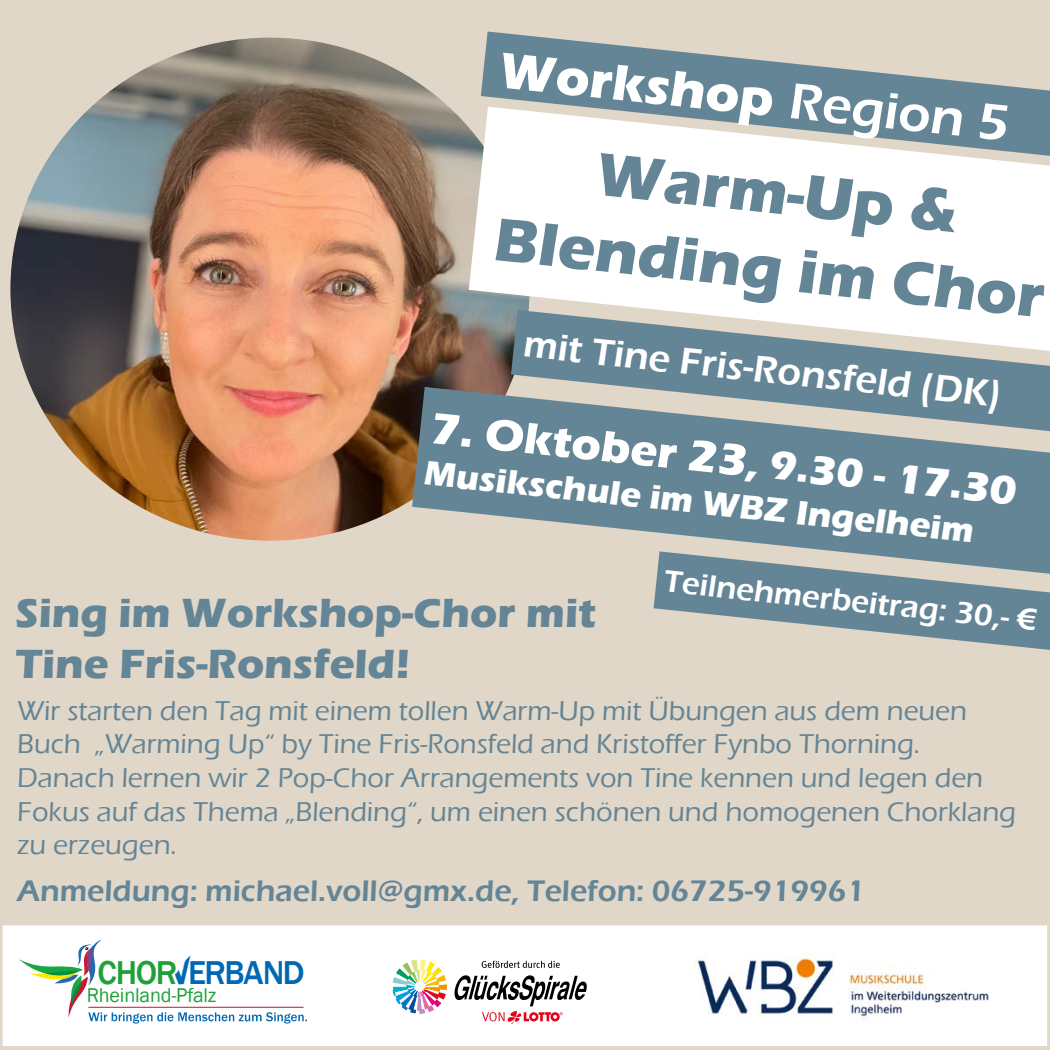
<style>
.page{position:relative;width:1050px;height:1050px;background:#fff}
.page>*{position:absolute;margin:0;border:0;box-sizing:border-box;transform-origin:0 0}
.t1{font:700 63px/75.6px "Eras ITC";color:#648596;text-align:center}
.t2{font:700 52.5px "Eras ITC";color:#fff}
.t3{font:700 45.5px "Eras ITC";color:#fff}
.t4{font:700 42px/50.4px "Eras ITC";color:#648596}
.t5{font:600 38.5px "Eras ITC";color:#fff}
.t6{font:700 35px "Eras ITC";color:#fff}
.t7{font:500 34.04px "Franklin Gothic";letter-spacing:-.045em;color:#0069b4}
.t8{font:600 31.5px "Eras ITC";color:#fff}
.t9{font:600 30.62px "Eras ITC";color:#648596}
.t10{font:500 28px/33.6px "Eras ITC";color:#648596}
.t11{font:20.56px "Franklin Gothic";letter-spacing:-.01em;color:#1fa138}
.s1{font-weight:600}
.s2{font-size:42px}
.s3{color:#1fa138}
</style>
<div class="page">
<svg style="left:0;top:921px;width:1050px;height:129px"></svg>
<div style="left:0;top:0;width:1050px;height:921px;background:#e1d7c8"></div>
<img style="left:10px;top:38px;width:501px;height:503px">
<svg style="left:481px;top:32px;width:569px;height:75px;fill:#648596"></svg>
<svg style="left:469px;top:107px;width:581px;height:244px;background:#eaedee"></svg>
<svg style="left:511px;top:310px;width:539px;height:77px;fill:#648596"></svg>
<svg style="left:412px;top:387px;width:638px;height:164px;fill:#648596"></svg>
<svg style="left:453px;top:975px;width:134px;height:49px"></svg>
<svg style="left:482px;top:961px;width:78px;height:7px"></svg>
<svg style="left:393px;top:960px;width:54px;height:54px"></svg>
<svg style="left:654px;top:551px;width:396px;height:99px"></svg>
<img style="left:694px;top:952px;width:317px;height:73px">
<svg style="left:19px;top:941px;width:288px;height:83px"></svg>
<h2 class="t2" style="left:503px;top:40px;width:514px;rotate:6deg">Workshop <span class="s1">Region 5</span></h2>
<h1 class="t1" style="left:506px;top:126px;width:554px;rotate:6deg">Warm-Up &amp;<br>Blending im Chor</h1>
<h3 class="t5" style="left:526px;top:322px;width:482px;rotate:6deg">mit Tine Fris-Ronsfeld (DK)</h3>
<h3 class="t3" style="left:434px;top:402px;width:591px;rotate:6deg">7. Oktober 23<span class="s2">, 9.30 - 17.30</span></h3>
<p class="t6" style="left:427px;top:453px;width:554px;rotate:6deg">Musikschule im WBZ Ingelheim</p>
<h3 class="t4" style="left:15px;top:588px;width:582px">Sing im Workshop-Chor mit<br>Tine Fris-Ronsfeld!</h3>
<p class="t8" style="left:666px;top:563px;width:376px;rotate:6deg">Teilnehmerbeitrag: 30,- €</p>
<p class="t10" style="left:17px;top:694px;width:1000px">Wir starten den Tag mit einem tollen Warm-Up mit Übungen aus dem neuen Buch „Warming Up“ by Tine Fris-Ronsfeld and Kristoffer Fynbo Thorning.<br>Danach lernen wir 2 Pop-Chor Arrangements von Tine kennen und legen den Fokus auf das Thema „Blending“, um einen schönen und homogenen Chorklang zu erzeugen.</p>
<p class="t9" style="left:17px;top:874px;width:850px">Anmeldung: michael.voll@gmx.de, Telefon: 06725-919961</p>
<p class="t7" style="left:98px;top:952px;width:209px"><span class="s3">CHOR</span> ERBAND</p>
<p class="t11" style="left:87px;top:983px;width:131px">Rheinland-Pfalz</p>
</div>
